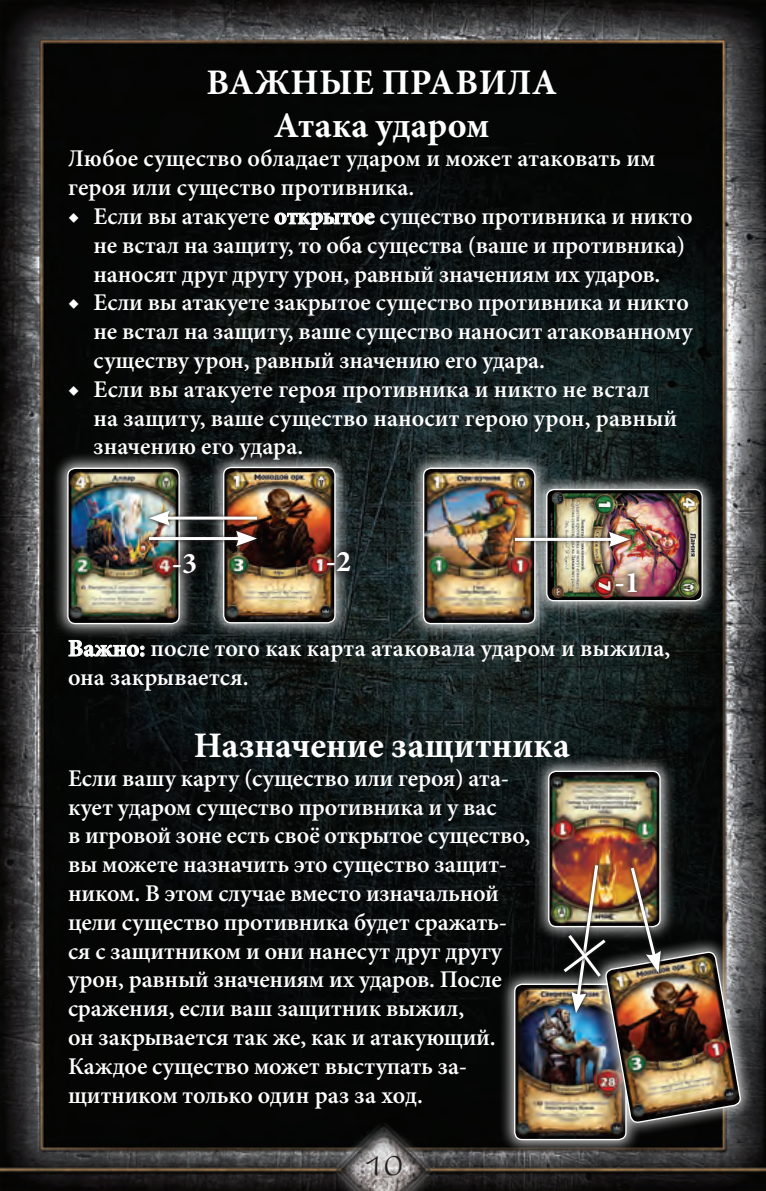
<style>
.page{position:relative;width:766px;height:1191px;background:#fff}
.page>*{position:absolute;margin:0;border:0;box-sizing:border-box;transform-origin:0 0}
.t1{font:700 36px "Minion Pro";letter-spacing:.005em;color:#fff}
.t2{font:36px "Present Script cyr";color:#231f20}
.t3{font:700 30px "Minion Pro";color:#fff}
.t4{font:600 24px/28.8px "Minion Pro";letter-spacing:-.005em;color:#fff}
.s1{font-weight:700}
</style>
<div class="page">
<img style="left:0;top:0;width:765px;height:1191px">
<svg style="left:274px;top:212px;width:101px;height:18px;background:#4e5050"></svg>
<svg style="left:68px;top:640px;width:76px;height:17px"></svg>
<div style="left:52px;top:452px;width:143px;height:187px;background:#fff;opacity:.75"></div>
<img style="left:68px;top:468px;width:111px;height:155px">
<div style="left:67px;top:467px;width:113px;height:157px;border:1px solid #fff;border-radius:7px"></div>
<div style="left:498px;top:968px;width:144px;height:187px;background:#fff;opacity:.75"></div>
<img style="left:514px;top:984px;width:46px;height:155px">
<div style="left:514px;top:983px;width:112px;height:157px;border:1px solid #fff;border-radius:7px"></div>
<div style="left:532px;top:756px;width:144px;height:186px;background:#fff;opacity:.75"></div>
<img style="left:548px;top:771px;width:111px;height:155px">
<div style="left:548px;top:770px;width:112px;height:157px;border:1px solid #fff;border-radius:7px"></div>
<div style="left:407px;top:452px;width:144px;height:187px;background:#fff;opacity:.75"></div>
<img style="left:423px;top:468px;width:111px;height:155px">
<div style="left:423px;top:467px;width:112px;height:157px;border:1px solid #fff;border-radius:7px"></div>
<div style="left:207px;top:451px;width:144px;height:187px;background:#fff;opacity:.75"></div>
<img style="left:224px;top:467px;width:111px;height:156px">
<div style="left:223px;top:467px;width:112px;height:156px;border:1px solid #fff;border-radius:7px"></div>
<div style="left:531px;top:473px;width:187px;height:144px;background:#fff;opacity:.75"></div>
<img style="left:546px;top:489px;width:156px;height:111px">
<div style="left:546px;top:489px;width:156px;height:112px;border:1px solid #fff;border-radius:7px"></div>
<svg style="left:145px;top:529px;width:115px;height:20px;background:#4d4b47"></svg>
<hr style="left:149px;top:537px;width:91px;height:3px;background:#fff">
<svg style="left:236px;top:531px;width:21px;height:15px"></svg>
<img style="left:510px;top:527px;width:122px;height:23px">
<hr style="left:514px;top:538px;width:99px;height:3px;background:#fff">
<svg style="left:608px;top:532px;width:21px;height:15px"></svg>
<img style="left:145px;top:506px;width:115px;height:23px">
<hr style="left:165px;top:516px;width:92px;height:3px;background:#fff">
<svg style="left:149px;top:510px;width:21px;height:16px"></svg>
<svg style="left:319px;top:543px;width:40px;height:37px"></svg>
<svg style="left:607px;top:564px;width:38px;height:36px"></svg>
<svg style="left:165px;top:545px;width:40px;height:37px"></svg>
<svg style="left:559px;top:931px;width:1px;height:49px"></svg>
<img style="left:560px;top:862px;width:200px;height:279px">
<p class="t1" style="left:206px;top:57px;width:352px">ВАЖНЫЕ ПРАВИЛА</p>
<p class="t1" style="left:274px;top:101px;width:217px">Атака ударом</p>
<p class="t4" style="left:68px;top:144px;width:589px">Любое существо обладает ударом и может атаковать им героя или существо противника.</p>
<p class="t4" style="left:94px;top:202px;width:600px;text-indent:-26px">◆ Если вы атакуете <span class="s1">открытое</span> существо противника и никто не встал на защиту, то оба существа (ваше и противника) наносят друг другу урон, равный значениям их ударов.</p>
<p class="t4" style="left:94px;top:288px;width:600px;text-indent:-26px">◆ Если вы атакуете закрытое существо противника и никто не встал на защиту, ваше существо наносит атакованному существу урон, равный значению его удара.</p>
<p class="t4" style="left:94px;top:374px;width:585px;text-indent:-26px">◆ Если вы атакуете героя противника и никто не встал на защиту, ваше существо наносит герою урон, равный значению его удара.</p>
<p class="t3" style="left:172px;top:542px;width:27px">-3</p>
<p class="t3" style="left:326px;top:540px;width:27px">-2</p>
<p class="t3" style="left:614px;top:561px;width:27px">-1</p>
<p class="t4" style="left:68px;top:634px;width:603px"><span class="s1">Важно:</span> после того как карта атаковала ударом и выжила, она закрывается.</p>
<p class="t1" style="left:194px;top:720px;width:377px">Назначение защитника</p>
<p class="t4" style="left:68px;top:763px;width:464px">Если вашу карту (существо или героя) ата&shy;кует ударом существо противника и у вас<br>в игровой зоне есть своё открытое существо, вы можете назначить это существо защит&shy;ником. В этом случае вместо изначальной цели существо противника будет сражать&shy;ся с защитником и они нанесут друг другу урон, равный значениям их ударов. После сражения, если ваш защитник выжил,<br>он закрывается так же, как и атакующий.<br>Каждое существо может выступать за&shy;щитником только один раз за ход.</p>
<h1 class="t2" style="left:363px;top:1146px;width:42px">10</h1>
</div>
